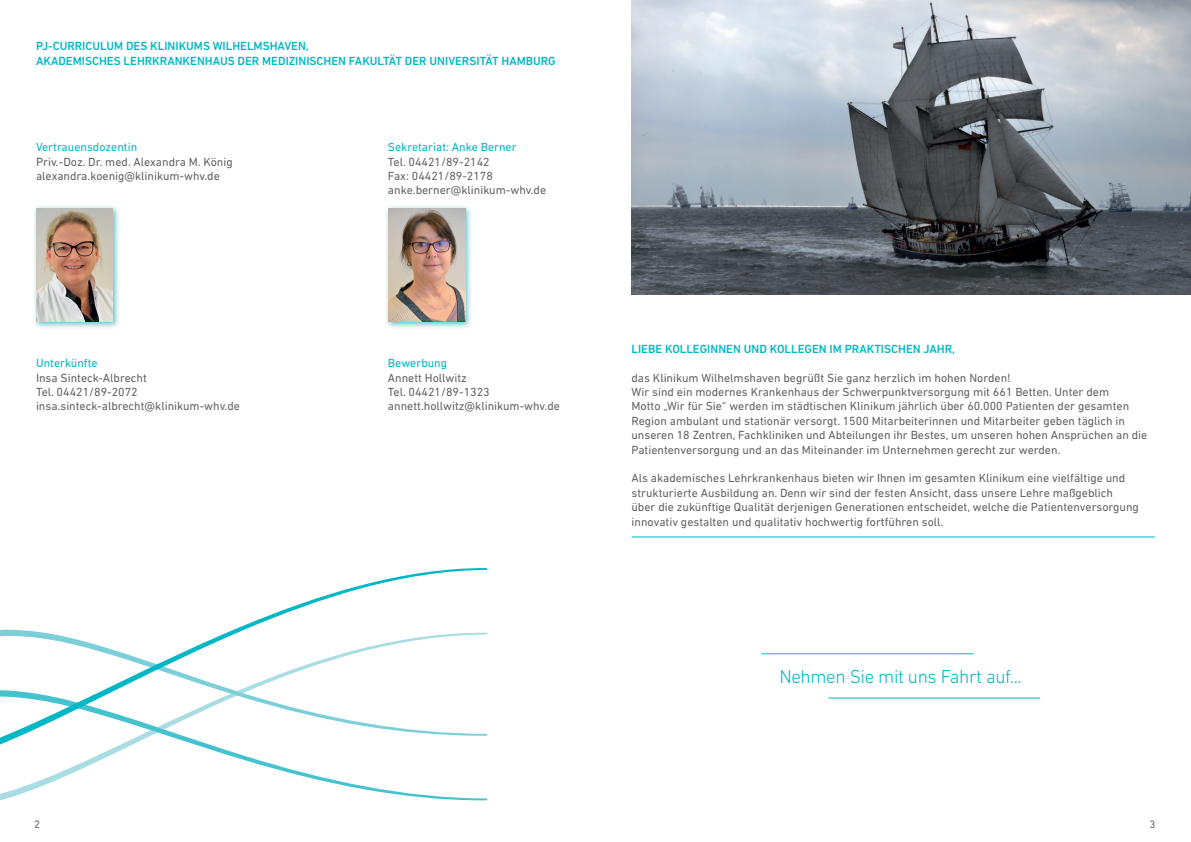
<style>
.page{position:relative;width:1191px;height:842px;background:#fff}
.page>*{position:absolute;margin:0;border:0;box-sizing:border-box;transform-origin:0 0}
.t1{font:300 19px "DIN Next LT Pro";letter-spacing:-.02em;color:#00b7c5}
.t2{font:12px/14.4px "DIN Next LT Pro";color:#636366}
.t3{font:500 12px/14.4px "DIN Next LT Pro";color:#00b7c5}
.t4{font:12px "DIN Next LT Pro";color:#00b7c5}
.t5{font:11px "DIN Next LT Pro";color:#636366}
</style>
<div class="page">
<svg style="left:0;top:768px;width:487px;height:32px"></svg>
<svg style="left:0;top:568px;width:487px;height:200px"></svg>
<hr style="left:632px;top:536px;width:522px;height:1px;background:#00b7c5">
<img style="left:631px;top:0;width:560px;height:295px">
<img style="left:34px;top:206px;width:85px;height:122px">
<img style="left:36px;top:209px;width:76px;height:112px">
<img style="left:386px;top:206px;width:85px;height:122px">
<img style="left:388px;top:209px;width:77px;height:112px">
<hr style="left:762px;top:653px;width:211px;height:1px;background:#00b7c5">
<hr style="left:828px;top:698px;width:211px;height:1px;background:#00b7c5">
<p class="t3" style="left:36px;top:39px;width:521px">PJ-CURRICULUM DES KLINIKUMS WILHELMSHAVEN,<br>AKADEMISCHES LEHRKRANKENHAUS DER MEDIZINISCHEN FAKULTÄT DER UNIVERSITÄT HAMBURG</p>
<p class="t4" style="left:36px;top:140px;width:103px">Vertrauensdozentin</p>
<p class="t2" style="left:36px;top:154px;width:198px">Priv.-Doz. Dr. med. Alexandra M. König alexandra.koenig@klinikum-whv.de</p>
<p class="t4" style="left:36px;top:356px;width:63px">Unterkünfte</p>
<p class="t2" style="left:36px;top:370px;width:205px">Insa Sinteck-Albrecht<br>Tel. 04421/89-2072 insa.sinteck-albrecht@klinikum-whv.de</p>
<p class="t4" style="left:388px;top:140px;width:130px">Sekretariat: Anke Berner</p>
<p class="t2" style="left:388px;top:154px;width:160px">Tel. 04421/89-2142<br>Fax: 04421/89-2178 anke.berner@klinikum-whv.de</p>
<p class="t4" style="left:388px;top:356px;width:61px">Bewerbung</p>
<p class="t2" style="left:388px;top:370px;width:173px">Annett Hollwitz<br>Tel. 04421/89-1323 annett.hollwitz@klinikum-whv.de</p>
<p class="t3" style="left:631px;top:341px;width:325px">LIEBE KOLLEGINNEN UND KOLLEGEN IM PRAKTISCHEN JAHR,</p>
<p class="t2" style="left:631px;top:370px;width:517px">das Klinikum Wilhelmshaven begrüßt Sie ganz herzlich im hohen Norden!<br>Wir sind ein modernes Krankenhaus der Schwerpunktversorgung mit 661 Betten. Unter dem<br>Motto „Wir für Sie“ werden im städtischen Klinikum jährlich über 60.000 Patienten der gesamten Region ambulant und stationär versorgt. 1500 Mitarbeiterinnen und Mitarbeiter geben täglich in unseren 18 Zentren, Fachkliniken und Abteilungen ihr Bestes, um unseren hohen Ansprüchen an die Patientenversorgung und an das Miteinander im Unternehmen gerecht zur werden.</p>
<p class="t2" style="left:631px;top:471px;width:509px">Als akademisches Lehrkrankenhaus bieten wir Ihnen im gesamten Klinikum eine vielfältige und strukturierte Ausbildung an. Denn wir sind der festen Ansicht, dass unsere Lehre maßgeblich über die zukünftige Qualität derjenigen Generationen entscheidet, welche die Patientenversorgung innovativ gestalten und qualitativ hochwertig fortführen soll.</p>
<h1 class="t1" style="left:779px;top:665px;width:244px">Nehmen Sie mit uns Fahrt auf...</h1>
<p class="t5" style="left:34px;top:818px;width:7px">2</p>
<p class="t5" style="left:1149px;top:818px;width:7px">3</p>
</div>
